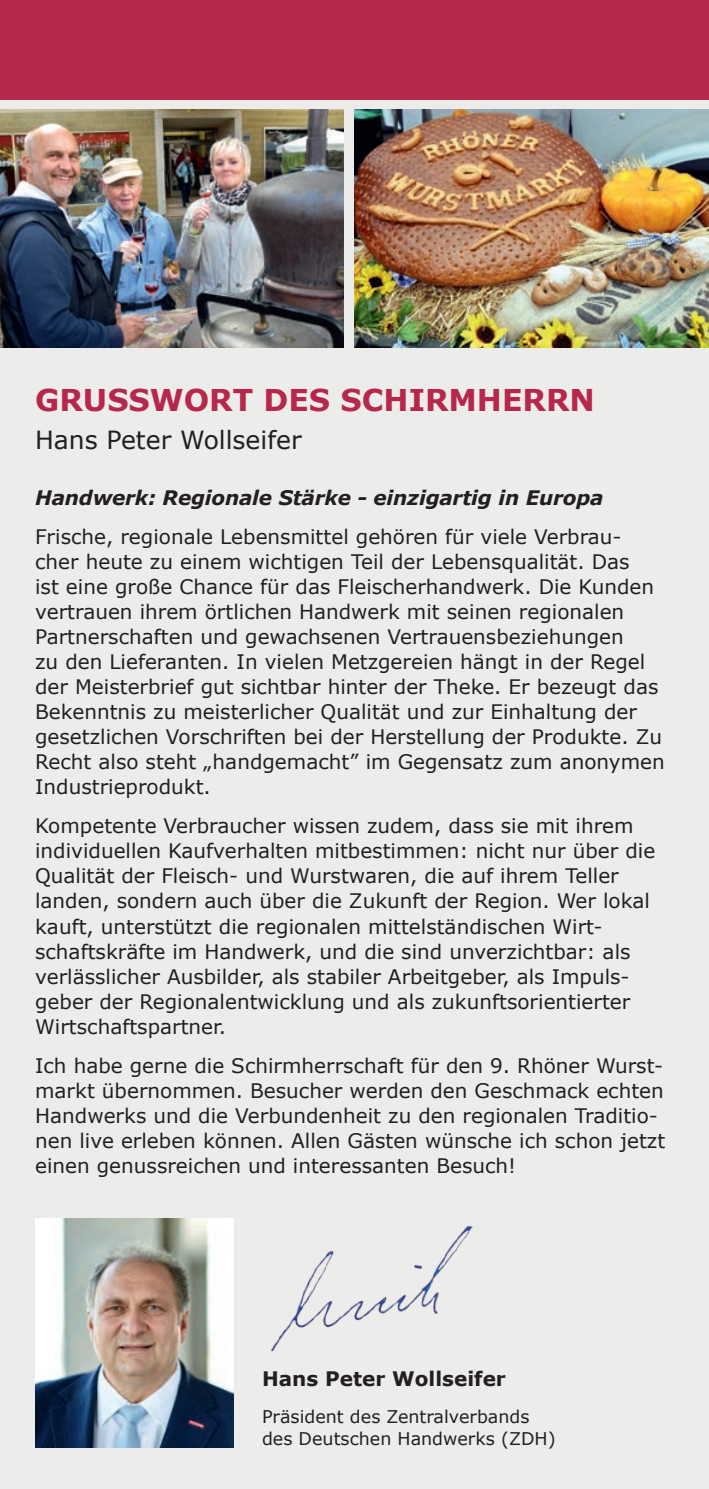
<style>
.page{position:relative;width:709px;height:1489px;background:#fff}
.page>*{position:absolute;margin:0;border:0;box-sizing:border-box;transform-origin:0 0}
.t1{font:700 30px "Verdana";color:#b6274b}
.t2{font:25px "Verdana";color:#231f20}
.t3{font:20px/25px "Verdana";color:#231f20}
.t4{font:italic 700 20px "Verdana";letter-spacing:-.01em;color:#231f20}
.t5{font:700 20px "Verdana";color:#231f20}
.t6{font:17.5px/22.5px "Verdana";color:#231f20}
</style>
<div class="page">
<div style="left:0;top:0;width:709px;height:1488px;background:#ecedea"></div>
<div style="left:0;top:0;width:709px;height:99px;background:#b6274b"></div>
<img style="left:1px;top:110px;width:343px;height:237px">
<img style="left:0;top:110px;width:1px;height:237px">
<img style="left:354px;top:110px;width:355px;height:237px">
<img style="left:35px;top:1218px;width:199px;height:229px">
<img style="left:270px;top:1226px;width:203px;height:126px">
<h1 class="t1" style="left:35px;top:380px;width:561px">GRUSSWORT DES SCHIRMHERRN</h1>
<p class="t2" style="left:35px;top:424px;width:268px">Hans Peter Wollseifer</p>
<p class="t4" style="left:35px;top:484px;width:570px">Handwerk: Regionale Stärke - einzigartig in Europa</p>
<p class="t3" style="left:35px;top:524px;width:631px">Frische, regionale Lebensmittel gehören für viele Verbrau&shy;cher heute zu einem wichtigen Teil der Lebensqualität. Das<br>ist eine große Chance für das Fleischerhandwerk. Die Kunden vertrauen ihrem örtlichen Handwerk mit seinen regionalen Partnerschaften und gewachsenen Vertrauensbeziehungen<br>zu den Lieferanten. In vielen Metzgereien hängt in der Regel der Meisterbrief gut sichtbar hinter der Theke. Er bezeugt das Bekenntnis zu meisterlicher Qualität und zur Einhaltung der gesetzlichen Vorschriften bei der Herstellung der Produkte. Zu Recht also steht „handgemacht” im Gegensatz zum anonymen Industrieprodukt.</p>
<p class="t3" style="left:35px;top:814px;width:621px">Kompetente Verbraucher wissen zudem, dass sie mit ihrem individuellen Kaufverhalten mitbestimmen: nicht nur über die Qualität der Fleisch- und Wurstwaren, die auf ihrem Teller landen, sondern auch über die Zukunft der Region. Wer lokal kauft, unterstützt die regionalen mittelständischen Wirt&shy;schaftskräfte im Handwerk, und die sind unverzichtbar: als verlässlicher Ausbilder, als stabiler Arbeitgeber, als Impuls&shy;geber der Regionalentwicklung und als zukunftsorientierter Wirtschaftspartner.</p>
<p class="t3" style="left:35px;top:1053px;width:631px">Ich habe gerne die Schirmherrschaft für den 9. Rhöner Wurst&shy;markt übernommen. Besucher werden den Geschmack echten Handwerks und die Verbundenheit zu den regionalen Traditio&shy;nen live erleben können. Allen Gästen wünsche ich schon jetzt einen genussreichen und interessanten Besuch!</p>
<p class="t5" style="left:262px;top:1365px;width:245px">Hans Peter Wollseifer</p>
<p class="t6" style="left:262px;top:1405px;width:295px">Präsident des Zentralverbands des Deutschen Handwerks (ZDH)</p>
</div>
